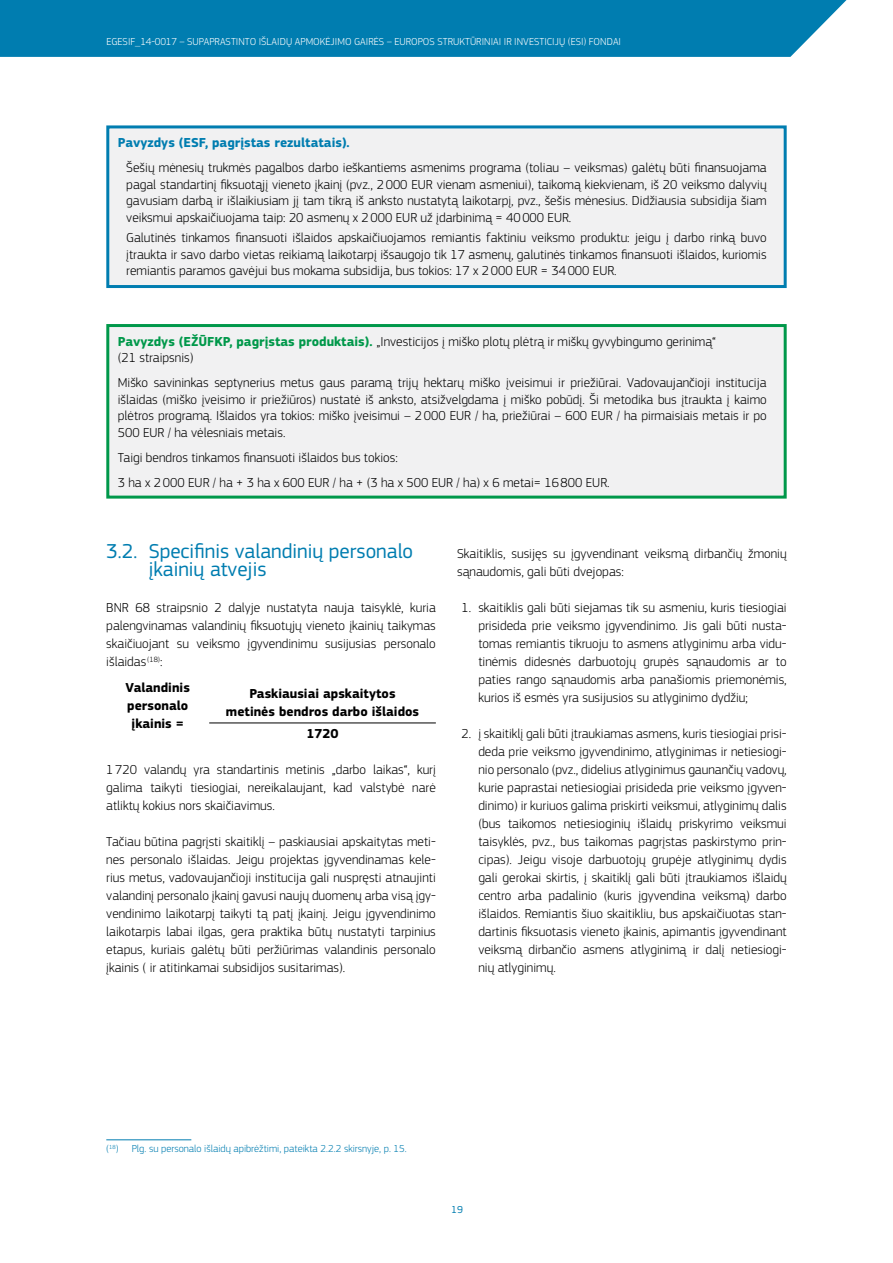
<style>
.page{position:relative;width:893px;height:1263px;background:#fff}
.page>*{position:absolute;margin:0;border:0;box-sizing:border-box;transform-origin:0 0}
.t1{font:21px/18px "EC Square Sans Pro";color:#007db0}
.t2{font:300 13.5px/18px "EC Square Sans Pro";color:#000;text-align:justify}
.t3{font:700 13.5px/18px "EC Square Sans Pro";color:#000;text-align:center}
.t4{font:700 13.5px "EC Square Sans Pro";color:#007db0}
.t5{font:300 10.5px "EC Square Sans Pro";letter-spacing:.005em;color:#fff}
.t6{font:300 10.5px "EC Square Sans Pro";color:#007db0}
.t7{font:10.5px "EC Square Sans Pro";color:#007db0}
.s1{font-weight:700;color:#00984a}
</style>
<div class="page">
<div style="left:0;top:0;width:846px;height:57px;background:#007db0"></div>
<div style="left:108px;top:127px;width:677px;height:159px;background:#f1f1f2"></div>
<div style="left:106px;top:125px;width:681px;height:163px;border:3px solid #007db0"></div>
<div style="left:108px;top:326px;width:677px;height:171px;background:#f1f1f2"></div>
<div style="left:106px;top:324px;width:681px;height:175px;border:3px solid #00984a"></div>
<hr style="left:209px;top:722px;width:227px;height:1px;background:#000">
<hr style="left:106px;top:1139px;width:85px;height:1px;background:#007db0">
<p class="t5" style="left:106px;top:35px;width:514px">EGESIF_14-0017 – Supaprasti nto išlai dų apmokėji mo gai rės – Europos struktūri niai i r i nvesti cijų (ESI) fondai</p>
<p class="t4" style="left:118px;top:135px;width:233px">Pavyzdys (ESF, pagrįstas rezultatais).</p>
<p class="t2" style="left:126px;top:159px;width:642px;line-height:16.5px">Šešių mėnesių trukmės pagalbos darbo ieškantiems asmenims programa (toliau – veiksmas) galėtų būti finansuojama pagal standartinį fiksuotąjį vieneto įkainį (pvz., 2000 EUR vienam asmeniui), taikomą kiekvienam, iš 20 veiksmo dalyvių gavusiam darbą ir išlaikiusiam jį tam tikrą iš anksto nustatytą laikotarpį, pvz., šešis mėnesius. Didžiausia subsidija šiam veiksmui apskaičiuojama taip: 20 asmenų x 2000 EUR už įdarbinimą = 40000 EUR.</p>
<p class="t2" style="left:126px;top:230px;width:642px;line-height:16.5px">Galutinės tinkamos finansuoti išlaidos apskaičiuojamos remiantis faktiniu veiksmo produktu: jeigu į darbo rinką buvo įtraukta ir savo darbo vietas reikiamą laikotarpį išsaugojo tik 17 asmenų, galutinės tinkamos finansuoti išlaidos, kuriomis remiantis paramos gavėjui bus mokama subsidija, bus tokios: 17 x 2000 EUR = 34000 EUR.</p>
<p class="t2" style="left:118px;top:333px;width:600px;line-height:16.5px"><span class="s1">Pavyzdys (EŽŪFKP, pagrįstas produktais).</span> „Investicijos į miško plotų plėtrą ir miškų gyvybingumo gerinimą“ (21 straipsnis)</p>
<p class="t2" style="left:118px;top:374px;width:650px;line-height:16.5px">Miško savininkas septynerius metus gaus paramą trijų hektarų miško įveisimui ir priežiūrai. Vadovaujančioji institucija išlaidas (miško įveisimo ir priežiūros) nustatė iš anksto, atsižvelgdama į miško pobūdį. Ši metodika bus įtraukta į kaimo plėtros programą. Išlaidos yra tokios: miško įveisimui – 2000 EUR / ha, priežiūrai – 600 EUR / ha pirmaisiais metais ir po 500 EUR / ha vėlesniais metais.</p>
<p class="t2" style="left:118px;top:445px;width:493px;line-height:25px">Taigi bendros tinkamos finansuoti išlaidos bus tokios:<br>3 ha x 2000 EUR / ha + 3 ha x 600 EUR / ha + (3 ha x 500 EUR / ha) x 6 metai= 16800 EUR.</p>
<h1 class="t1" style="left:149px;top:542px;width:266px;text-indent:-43px">3.2. Specifinis valandinių personalo įkainių atvejis</h1>
<p class="t2" style="left:106px;top:598px;width:331px">BNR 68 straipsnio 2 dalyje nustatyta nauja taisyklė, kuria palengvinamas valandinių fiksuotųjų vieneto įkainių taikymas skaičiuojant su veiksmo įgyvendinimu susijusias personalo išlaidas<sup>(18)</sup>:</p>
<p class="t3" style="left:126px;top:678px;width:66px">Valandinis personalo įkainis =</p>
<p class="t3" style="left:226px;top:684px;width:195px">Paskiausiai apskaitytos metinės bendros darbo išlaidos</p>
<p class="t3" style="left:306px;top:725px;width:34px">1720</p>
<p class="t2" style="left:106px;top:760px;width:331px">1720 valandų yra standartinis metinis „darbo laikas“, kurį galima taikyti tiesiogiai, nereikalaujant, kad valstybė narė atliktų kokius nors skaičiavimus.</p>
<p class="t2" style="left:106px;top:832px;width:331px">Tačiau būtina pagrįsti skaitiklį – paskiausiai apskaitytas meti&shy;nes personalo išlaidas. Jeigu projektas įgyvendinamas kele&shy;rius metus, vadovaujančioji institucija gali nuspręsti atnaujinti valandinį personalo įkainį gavusi naujų duomenų arba visą įgy&shy;vendinimo laikotarpį taikyti tą patį įkainį. Jeigu įgyvendinimo laikotarpis labai ilgas, gera praktika būtų nustatyti tarpinius etapus, kuriais galėtų būti peržiūrimas valandinis personalo įkainis ( ir atitinkamai subsidijos susitarimas).</p>
<p class="t2" style="left:457px;top:544px;width:331px">Skaitiklis, susijęs su įgyvendinant veiksmą dirbančių žmonių sąnaudomis, gali būti dvejopas:</p>
<p class="t2" style="left:478px;top:598px;width:310px;text-indent:-17px">1. skaitiklis gali būti siejamas tik su asmeniu, kuris tiesiogiai prisideda prie veiksmo įgyvendinimo. Jis gali būti nusta&shy;tomas remiantis tikruoju to asmens atlyginimu arba vidu&shy;tinėmis didesnės darbuotojų grupės sąnaudomis ar to paties rango sąnaudomis arba panašiomis priemonėmis, kurios iš esmės yra susijusios su atlyginimo dydžiu;</p>
<p class="t2" style="left:478px;top:724px;width:310px;text-indent:-17px">2. į skaitiklį gali būti įtraukiamas asmens, kuris tiesiogiai prisi&shy;deda prie veiksmo įgyvendinimo, atlyginimas ir netiesiogi&shy;nio personalo (pvz., didelius atlyginimus gaunančių vadovų, kurie paprastai netiesiogiai prisideda prie veiksmo įgyven&shy;dinimo) ir kuriuos galima priskirti veiksmui, atlyginimų dalis (bus taikomos netiesioginių išlaidų priskyrimo veiksmui taisyklės, pvz., bus taikomas pagrįstas paskirstymo prin&shy;cipas). Jeigu visoje darbuotojų grupėje atlyginimų dydis gali gerokai skirtis, į skaitiklį gali būti įtraukiamos išlaidų centro arba padalinio (kuris įgyvendina veiksmą) darbo išlaidos. Remiantis šiuo skaitikliu, bus apskaičiuotas stan&shy;dartinis fiksuotasis vieneto įkainis, apimantis įgyvendinant veiksmą dirbančio asmens atlyginimą ir dalį netiesiogi&shy;nių atlyginimų.</p>
<p class="t6" style="left:106px;top:1143px;width:302px">(<sup>18</sup>) Plg. su personalo išlaidų apibrėžtimi, pateikta 2.2.2 skirsnyje, p. 15.</p>
<p class="t7" style="left:451px;top:1203px;width:13px">19</p>
</div>
